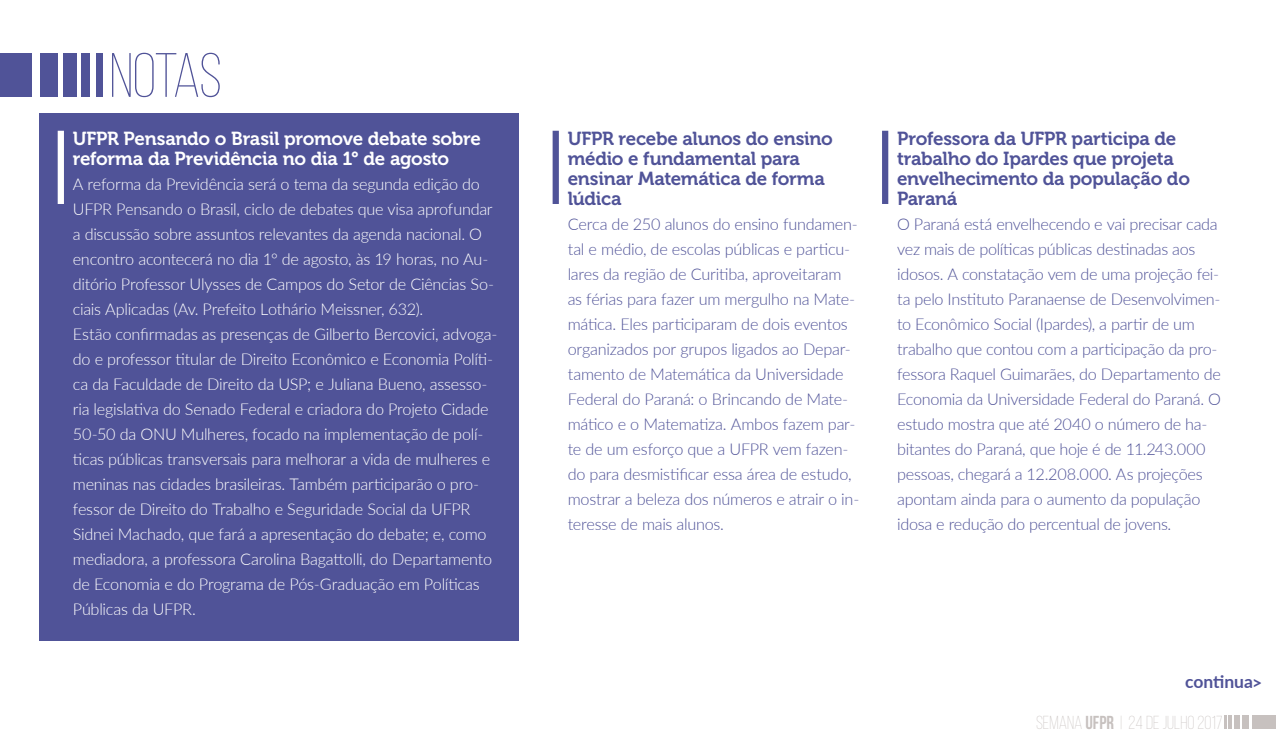
<style>
.page{position:relative;width:1276px;height:745px;background:#fff}
.page>*{position:absolute;margin:0;border:0;box-sizing:border-box;transform-origin:0 0}
.t1{font:300 62.5px "Bebas Neue";letter-spacing:-.025em;color:#505398}
.t2{font:18.75px/20px "Museo 700";letter-spacing:-.015em;color:#505398}
.t3{font:18.75px/20px "Museo 700";letter-spacing:-.015em;color:#fff}
.t4{font:300 18.75px "Bebas Neue";color:#c7c1bf}
.t5{font:700 17.5px "Lato";color:#505398}
.t6{font:300 16.25px/25px "Lato";letter-spacing:-.02em;color:#505398}
.t7{font:300 16.25px/25px "Lato";letter-spacing:-.015em;color:#fff}
.s1{font-weight:700}
</style>
<div class="page">
<svg style="left:1224px;top:715px;width:2px;height:13px"></svg>
<hr style="left:1228px;top:715px;width:4px;height:13px;background:#c7c1bf">
<div style="left:1234px;top:715px;width:5px;height:13px;background:#c7c1bf"></div>
<div style="left:1242px;top:715px;width:6px;height:13px;background:#c7c1bf"></div>
<div style="left:1251px;top:715px;width:25px;height:13px;background:#c7c1bf"></div>
<div style="left:39px;top:113px;width:480px;height:527px;background:#505398"></div>
<div style="left:96px;top:53px;width:7px;height:43px;background:#505398"></div>
<div style="left:81px;top:53px;width:9px;height:43px;background:#505398"></div>
<div style="left:63px;top:53px;width:13px;height:43px;background:#505398"></div>
<div style="left:40px;top:53px;width:18px;height:43px;background:#505398"></div>
<div style="left:0;top:53px;width:31px;height:43px;background:#505398"></div>
<div style="left:552px;top:131px;width:7px;height:73px;background:#505398"></div>
<div style="left:58px;top:131px;width:6px;height:73px;background:#fff"></div>
<div style="left:882px;top:131px;width:6px;height:73px;background:#505398"></div>
<h1 class="t1" style="left:109px;top:42px;width:114px">NOTAS</h1>
<p class="t3" style="left:73px;top:128px;width:410px">UFPR Pensando o Brasil promove debate sobre reforma da Previdência no dia 1° de agosto</p>
<p class="t7" style="left:73px;top:171px;width:426px">A reforma da Previdência será o tema da segunda edição do UFPR Pensando o Brasil, ciclo de debates que visa aprofundar a discussão sobre assuntos relevantes da agenda nacional. O encontro acontecerá no dia 1° de agosto, às 19 horas, no Au&shy;ditório Professor Ulysses de Campos do Setor de Ciências So&shy;ciais Aplicadas (Av. Prefeito Lothário Meissner, 632).<br>Estão confirmadas as presenças de Gilberto Bercovici, advoga&shy;do e professor titular de Direito Econômico e Economia Políti&shy;ca da Faculdade de Direito da USP; e Juliana Bueno, assesso&shy;ria legislativa do Senado Federal e criadora do Projeto Cidade 50-50 da ONU Mulheres, focado na implementação de polí&shy;ticas públicas transversais para melhorar a vida de mulheres e meninas nas cidades brasileiras. Também participarão o pro&shy;fessor de Direito do Trabalho e Seguridade Social da UFPR Sidnei Machado, que fará a apresentação do debate; e, como mediadora, a professora Carolina Bagattolli, do Departamento de Economia e do Programa de Pós- Graduação em Políticas Públicas da UFPR.</p>
<p class="t2" style="left:568px;top:128px;width:267px">UFPR recebe alunos do ensino médio e fundamental para ensinar Matemática de forma lúdica</p>
<p class="t6" style="left:568px;top:211px;width:293px">Cerca de 250 alunos do ensino fundamen&shy;tal e médio, de escolas públicas e particu&shy;lares da região de Curitiba, aproveitaram as férias para fazer um mergulho na Mate&shy;mática. Eles participaram de dois eventos organizados por grupos ligados ao Depar&shy;tamento de Matemática da Universidade Federal do Paraná: o Brincando de Mate&shy;mático e o Matematiza. Ambos fazem par&shy;te de um esforço que a UFPR vem fazen&shy;do para desmistificar essa área de estudo, mostrar a beleza dos números e atrair o in&shy;teresse de mais alunos.</p>
<p class="t2" style="left:897px;top:128px;width:294px">Professora da UFPR participa de trabalho do Ipardes que projeta envelhecimento da população do<br>Paraná</p>
<p class="t6" style="left:897px;top:211px;width:325px">O Paraná está envelhecendo e vai precisar cada vez mais de políticas públicas destinadas aos idosos. A constatação vem de uma projeção fei&shy;ta pelo Instituto Paranaense de Desenvolvimen&shy;to Econômico Social (Ipardes), a partir de um trabalho que contou com a participação da pro&shy;fessora Raquel Guimarães, do Departamento de Economia da Universidade Federal do Paraná. O estudo mostra que até 2040 o número de ha&shy;bitantes do Paraná, que hoje é de 11.243.000 pessoas, chegará a 12.208.000. As projeções apontam ainda para o aumento da população idosa e redução do percentual de jovens.</p>
<p class="t5" style="left:1185px;top:668px;width:79px">continua&gt;</p>
<p class="t4" style="left:1036px;top:712px;width:188px">SEMANA <span class="s1">UFPR</span> | 24 DE JULHO 2017</p>
</div>
